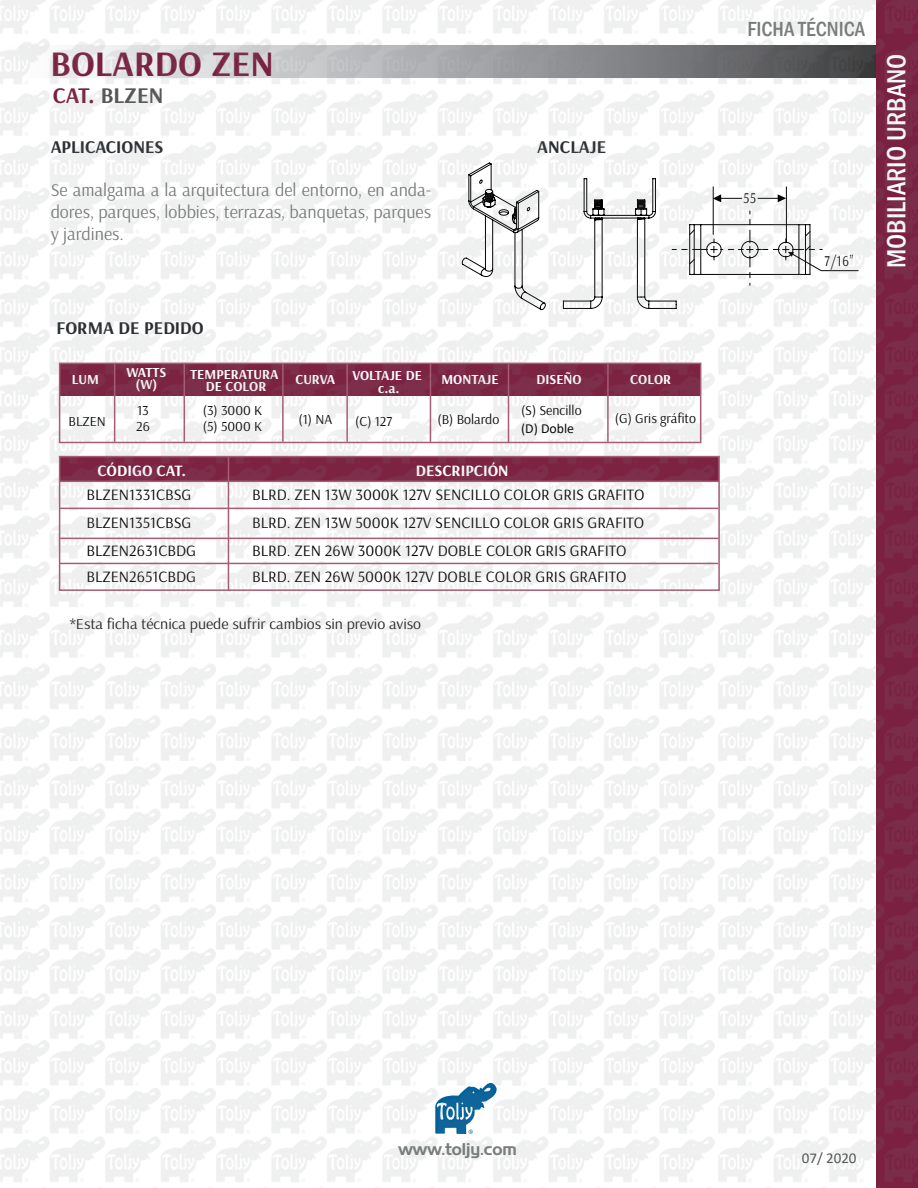
<style>
.page{position:relative;width:918px;height:1188px;background:#fff}
.page>*{position:absolute;margin:0;border:0;box-sizing:border-box;transform-origin:0 0}
.t1{font:700 36px "Arsenal";color:#7a2141}
.t2{font:500 condensed 27px "Franklin Gothic";color:#fff}
.t3{font:700 22.5px "Arsenal";color:#565654}
.t4{font:500 condensed 21px "Franklin Gothic";color:#797c7d}
.t5{font:18px/21.6px "Arsenal";color:#797c7d;text-align:justify}
.t6{font:700 18px "Arsenal";color:#2a2f32}
.t7{font:16.5px "Aero";color:#7a7d7e}
.t8{font:15.9px/27.5px "Arsenal";color:#040503}
.t9{font:700 15.9px "Arsenal";color:#fff}
.t10{font:15px "Arsenal";color:#231f20;scale:1.06 1}
.t11{font:15px "Arsenal";color:#040503;scale:.85 1}
.t12{font:15px "Calibri";color:#545758}
.t13{font:13.8px/16.6px "Arsenal";color:#040503}
.t14{font:700 13.8px/12.6px "Arsenal";color:#fff;text-align:center}
.t15{font:13.8px "Calibri";color:#040503}
.s1{color:#7a2141}
</style>
<div class="page">
<img style="left:0;top:0;width:918px;height:1188px">
<h1 class="t1" style="left:51px;top:41px;width:225px">BOLARDO ZEN</h1>
<h3 class="t3" style="left:53px;top:82px;width:112px"><span class="s1">CAT.</span> BLZEN</h3>
<h3 class="t4" style="left:748px;top:15px;width:119px">FICHA TÉCNICA</h3>
<p class="t6" style="left:51px;top:136px;width:114px">APLICACIONES</p>
<p class="t6" style="left:537px;top:136px;width:70px">ANCLAJE</p>
<p class="t5" style="left:51px;top:180px;width:382px">Se amalgama a la arquitectura del entorno, en anda&shy;dores, parques, lobbies, terrazas, banquetas, parques y jardines.</p>
<p class="t11" style="left:743px;top:189px;width:16px">55</p>
<p class="t6" style="left:57px;top:317px;width:149px">FORMA DE PEDIDO</p>
<p class="t14" style="left:127px;top:366px;width:41px">WATTS (W)</p>
<p class="t14" style="left:190px;top:368px;width:90px">TEMPERATURA<br>DE COLOR</p>
<p class="t14" style="left:72px;top:374px;width:28px">LUM</p>
<p class="t14" style="left:378px;top:370px;width:45px;text-align:left;text-indent:-83px">CURVA VOLTAJE DE c.a.</p>
<p class="t14" style="left:441px;top:374px;width:59px">MONTAJE</p>
<p class="t14" style="left:537px;top:374px;width:47px">DISEÑO</p>
<p class="t14" style="left:630px;top:374px;width:42px">COLOR</p>
<p class="t13" style="left:136px;top:402px;width:15px">13<br>26</p>
<p class="t13" style="left:521px;top:402px;width:62px">(S) Sencillo</p>
<p class="t15" style="left:521px;top:419px;width:55px">(D) Doble</p>
<p class="t13" style="left:69px;top:413px;width:39px">BLZEN</p>
<p class="t13" style="left:203px;top:402px;width:61px">(3) 3000 K (5) 5000 K</p>
<p class="t13" style="left:299px;top:411px;width:35px">(1) NA</p>
<p class="t13" style="left:355px;top:413px;width:39px">(C) 127</p>
<p class="t13" style="left:438px;top:411px;width:63px">(B) Bolardo</p>
<p class="t13" style="left:615px;top:410px;width:83px">(G) Gris gráfito</p>
<p class="t9" style="left:97px;top:460px;width:90px">CÓDIGO CAT.</p>
<p class="t9" style="left:416px;top:460px;width:94px">DESCRIPCIÓN</p>
<p class="t8" style="left:86px;top:482px;width:107px">BLZEN1331CBSG<br>BLZEN1351CBSG</p>
<p class="t8" style="left:252px;top:482px;width:394px">BLRD. ZEN 13W 3000K 127V SENCILLO COLOR GRIS GRAFITO<br>BLRD. ZEN 13W 5000K 127V SENCILLO COLOR GRIS GRAFITO</p>
<p class="t8" style="left:86px;top:538px;width:111px;line-height:26px">BLZEN2631CBDG<br>BLZEN2651CBDG</p>
<p class="t8" style="left:252px;top:538px;width:376px;line-height:26px">BLRD. ZEN 26W 3000K 127V DOBLE COLOR GRIS GRAFITO<br>BLRD. ZEN 26W 5000K 127V DOBLE COLOR GRIS GRAFITO</p>
<p class="t10" style="left:70px;top:614px;width:333px">*Esta ficha técnica puede sufrir cambios sin previo aviso</p>
<p class="t11" style="left:825px;top:252px;width:36px">7/16”</p>
<h2 class="t2" style="left:879px;top:268px;width:216px;rotate:-90deg">MOBILIARIO URBANO</h2>
<p class="t7" style="left:399px;top:1139px;width:120px">www.toljy.com</p>
<p class="t12" style="left:802px;top:1148px;width:56px">07/ 2020</p>
</div>
